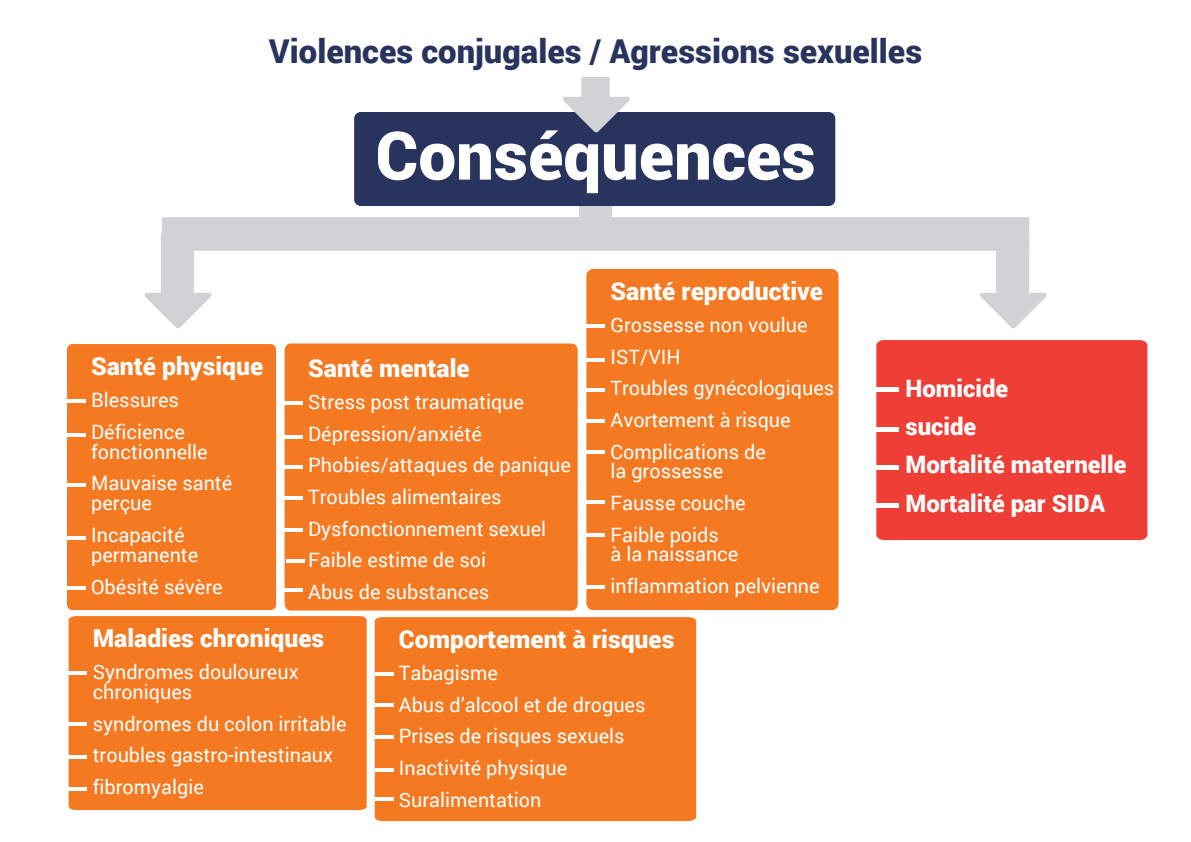
<style>
.page{position:relative;width:1191px;height:842px;background:#fff}
.page>*{position:absolute;margin:0;border:0;box-sizing:border-box;transform-origin:0 0}
.t1{font:900 66.9px "Roboto";color:#fff}
.t2{font:900 32.9px "Roboto";color:#28345d}
.t3{font:900 24.8px "Roboto";color:#fff}
.t4{font:900 24px/38.3px "Roboto";color:#fff}
.t5{font:19.8px/31.7px "Roboto";color:#fff}
</style>
<div class="page">
<div style="left:67px;top:344px;width:209px;height:266px;background:#f47921;border-radius:5px"></div>
<hr style="left:67px;top:399px;width:19px;height:4px;background:#fff">
<hr style="left:67px;top:433px;width:19px;height:3px;background:#fff">
<hr style="left:67px;top:483px;width:19px;height:3px;background:#fff">
<hr style="left:67px;top:536px;width:19px;height:4px;background:#fff">
<hr style="left:67px;top:586px;width:19px;height:3px;background:#fff">
<div style="left:284px;top:343px;width:293px;height:267px;background:#f47921"></div>
<hr style="left:284px;top:401px;width:19px;height:4px;background:#fff">
<hr style="left:284px;top:435px;width:19px;height:3px;background:#fff">
<hr style="left:284px;top:465px;width:19px;height:4px;background:#fff">
<hr style="left:284px;top:496px;width:19px;height:4px;background:#fff">
<hr style="left:284px;top:528px;width:19px;height:4px;background:#fff">
<hr style="left:286px;top:559px;width:19px;height:4px;background:#fff">
<hr style="left:284px;top:588px;width:19px;height:3px;background:#fff">
<div style="left:69px;top:616px;width:298px;height:194px;background:#f47921"></div>
<hr style="left:69px;top:671px;width:18px;height:4px;background:#fff">
<hr style="left:69px;top:722px;width:18px;height:4px;background:#fff">
<hr style="left:69px;top:755px;width:18px;height:3px;background:#fff">
<hr style="left:69px;top:787px;width:18px;height:4px;background:#fff">
<div style="left:375px;top:617px;width:321px;height:204px;background:#f47921"></div>
<hr style="left:375px;top:672px;width:18px;height:4px;background:#fff">
<hr style="left:375px;top:703px;width:18px;height:4px;background:#fff">
<hr style="left:375px;top:735px;width:18px;height:4px;background:#fff">
<hr style="left:375px;top:768px;width:18px;height:4px;background:#fff">
<hr style="left:375px;top:797px;width:18px;height:4px;background:#fff">
<div style="left:586px;top:269px;width:252px;height:341px;background:#f47921;border-radius:7px"></div>
<hr style="left:586px;top:324px;width:19px;height:4px;background:#fff">
<hr style="left:586px;top:358px;width:19px;height:3px;background:#fff">
<hr style="left:586px;top:388px;width:19px;height:3px;background:#fff">
<hr style="left:586px;top:419px;width:19px;height:4px;background:#fff">
<hr style="left:586px;top:450px;width:19px;height:3px;background:#fff">
<hr style="left:586px;top:500px;width:19px;height:4px;background:#fff">
<hr style="left:586px;top:533px;width:19px;height:4px;background:#fff">
<hr style="left:586px;top:585px;width:19px;height:4px;background:#fff">
<div style="left:876px;top:340px;width:271px;height:200px;background:#ee3e35"></div>
<div style="left:579px;top:202px;width:33px;height:38px;background:#d1d2d4"></div>
<div style="left:581px;top:77px;width:28px;height:28px;background:#d1d2d4"></div>
<div style="left:162px;top:217px;width:867px;height:34px;background:#d1d2d4"></div>
<div style="left:354px;top:112px;width:481px;height:94px;background:#28345d;border-radius:7px"></div>
<svg style="left:563px;top:97px;width:67px;height:36px"></svg>
<div style="left:996px;top:236px;width:33px;height:65px;background:#d1d2d4"></div>
<svg style="left:980px;top:293px;width:67px;height:36px"></svg>
<div style="left:161px;top:233px;width:33px;height:68px;background:#d1d2d4"></div>
<svg style="left:145px;top:293px;width:67px;height:36px"></svg>
<hr style="left:876px;top:387px;width:22px;height:4px;background:#fff">
<div style="left:876px;top:427px;width:22px;height:5px;background:#fff"></div>
<hr style="left:876px;top:465px;width:22px;height:4px;background:#fff">
<div style="left:876px;top:503px;width:22px;height:5px;background:#fff"></div>
<h2 class="t2" style="left:269px;top:28px;width:654px">Violences conjugales / Agressions sexuelles</h2>
<h1 class="t1" style="left:375px;top:109px;width:442px">Conséquences</h1>
<p class="t3" style="left:610px;top:274px;width:214px">Santé reproductive</p>
<p class="t5" style="left:610px;top:308px;width:225px">Grossesse non voulue<br>IST/VIH<br>Troubles gynécologiques<br>Avortement à risque<br>Complications de</p>
<p class="t5" style="left:610px;top:454px;width:137px">la grossesse<br>Fausse couche<br>Faible poids</p>
<p class="t5" style="left:610px;top:537px;width:211px">à la naissance inflammation pelvienne</p>
<p class="t3" style="left:91px;top:349px;width:173px">Santé physique</p>
<p class="t5" style="left:91px;top:383px;width:95px">Blessures<br>Déficience</p>
<p class="t5" style="left:91px;top:435px;width:143px">fonctionnelle<br>Mauvaise santé</p>
<p class="t5" style="left:91px;top:487px;width:95px">perçue<br>Incapacité</p>
<p class="t5" style="left:91px;top:538px;width:133px">permanente<br>Obésité sévère</p>
<p class="t3" style="left:308px;top:351px;width:163px">Santé mentale</p>
<p class="t5" style="left:308px;top:385px;width:264px">Stress post traumatique<br>Dépression/anxiété<br>Phobies/attaques de panique<br>Troubles alimentaires<br>Dysfonctionnement sexuel<br>Faible estime de soi<br>Abus de substances</p>
<p class="t3" style="left:93px;top:621px;width:233px">Maladies chroniques</p>
<p class="t5" style="left:93px;top:661px;width:207px;line-height:20.1px">Syndromes douloureux chroniques</p>
<p class="t5" style="left:93px;top:707px;width:255px">syndromes du colon irritable troubles gastro-intestinaux fibromyalgie</p>
<p class="t3" style="left:399px;top:622px;width:277px">Comportement à risques</p>
<p class="t5" style="left:399px;top:656px;width:248px">Tabagisme<br>Abus d’alcool et de drogues<br>Prises de risques sexuels<br>Inactivité physique<br>Suralimentation</p>
<p class="t4" style="left:905px;top:368px;width:222px">Homicide<br>sucide<br>Mortalité maternelle<br>Mortalité par SIDA</p>
</div>
